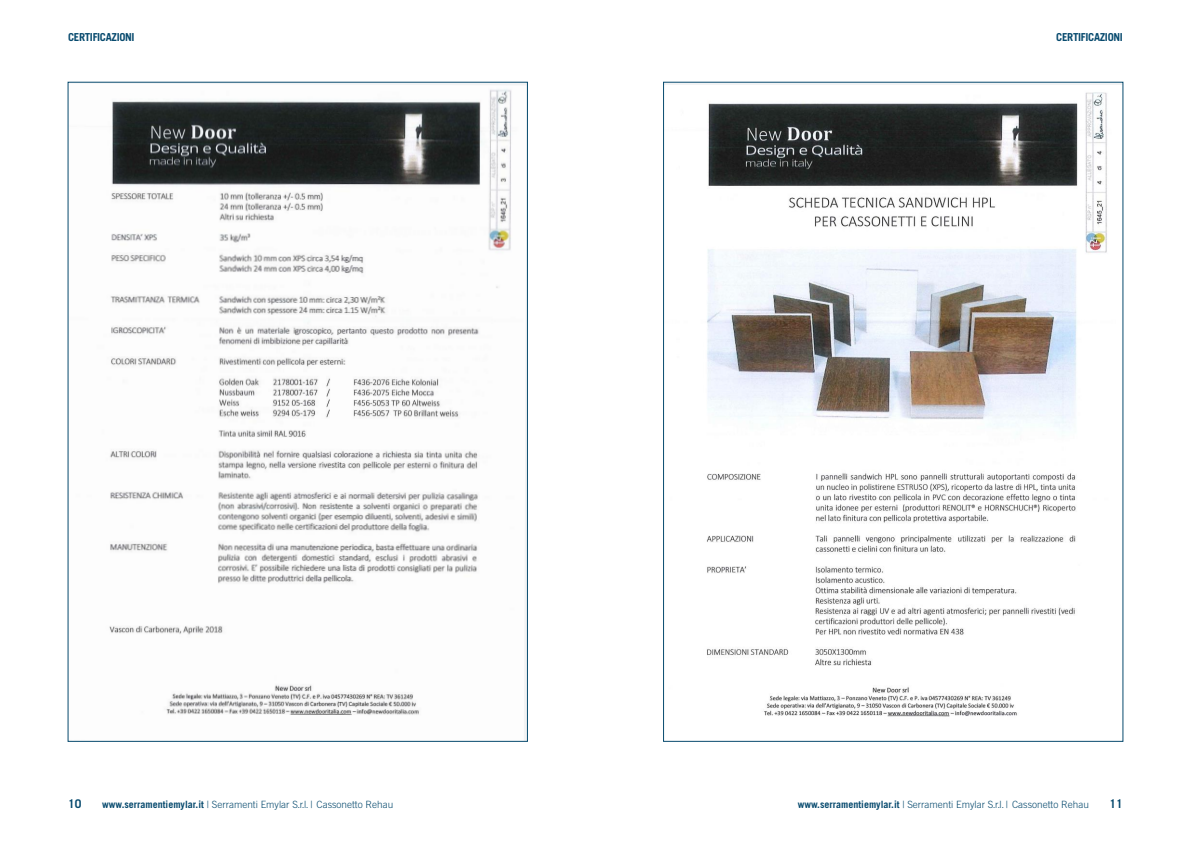
<style>
.page{position:relative;width:1191px;height:842px;background:#fff}
.page>*{position:absolute;margin:0;border:0;box-sizing:border-box;transform-origin:0 0}
.t1{font:700 12px "Trade Gothic LT Std";color:#074a6e}
.t2{font:700 11px "Trade Gothic LT Std";letter-spacing:-.03em;color:#074a6e}
.t3{font:300 10px "Trade Gothic LT Std";color:#074a6e}
.s1{font-weight:700}
</style>
<div class="page">
<img style="left:109px;top:84px;width:416px;height:656px">
<img style="left:707px;top:92px;width:401px;height:625px">
<p class="t2" style="left:68px;top:33px;width:68px">CERTIFICAZIONI</p>
<p class="t2" style="left:1056px;top:33px;width:68px">CERTIFICAZIONI</p>
<p class="t1" style="left:68px;top:799px;width:15px">10</p>
<p class="t3" style="left:102px;top:801px;width:293px"><span class="s1">www.serramentiemylar.it</span> | Serramenti Emylar S.r.l. | Cassonetto Rehau</p>
<p class="t3" style="left:797px;top:801px;width:293px"><span class="s1">www.serramentiemylar.it</span> | Serramenti Emylar S.r.l. | Cassonetto Rehau</p>
<p class="t1" style="left:1109px;top:799px;width:15px">11</p>
</div>
